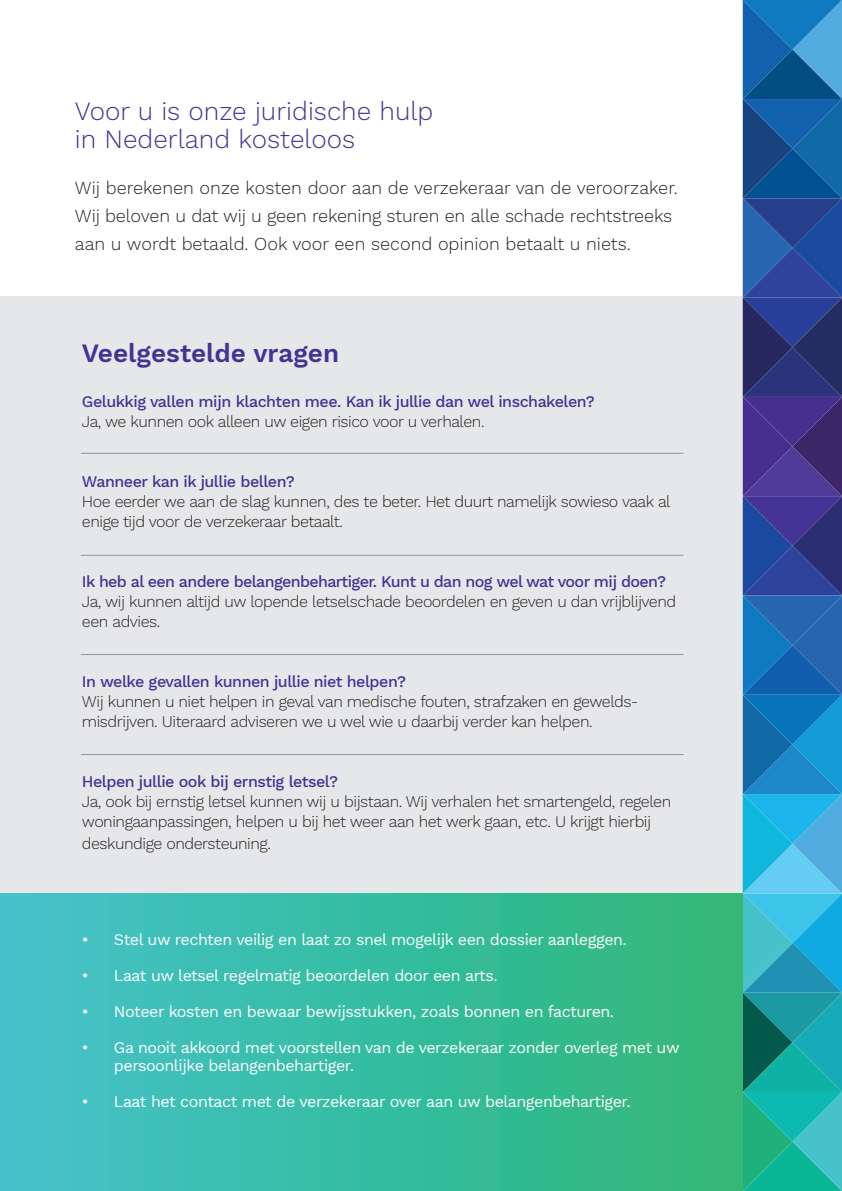
<style>
.page{position:relative;width:842px;height:1191px;background:#fff}
.page>*{position:absolute;margin:0;border:0;box-sizing:border-box;transform-origin:0 0}
.t1{font:300 26px "Work Sans";color:#433494}
.t2{font:600 26px "Work Sans";color:#433494}
.t3{font:300 18px/28px "Work Sans";color:#231f20}
.t4{font:300 16px/20px "Work Sans";letter-spacing:-.03em;color:#231f20}
.t5{font:16px/18px "Work Sans";letter-spacing:-.03em;color:#fff}
.t6{font:500 16px "Work Sans";letter-spacing:-.03em;color:#433494}
</style>
<div class="page">
<div style="left:0;top:297px;width:743px;height:893px;background:#e6e7e9"></div>
<svg style="left:743px;top:0;width:99px;height:1191px"></svg>
<div style="left:0;top:893px;width:743px;height:298px;background:linear-gradient(to right,#43c2cd,#2fb775)"></div>
<hr style="left:81px;top:453px;width:602px;height:1px;background:#939598">
<hr style="left:81px;top:555px;width:602px;height:1px;background:#939598">
<hr style="left:81px;top:654px;width:602px;height:1px;background:#939598">
<hr style="left:81px;top:754px;width:602px;height:1px;background:#939598">
<p class="t1" style="left:75px;top:95px;width:360px">Voor u is onze juridische hulp</p>
<p class="t1" style="left:75px;top:123px;width:282px">in Nederland kosteloos</p>
<p class="t3" style="left:75px;top:174px;width:604px">Wij berekenen onze kosten door aan de verzekeraar van de veroorzaker.<br>Wij beloven u dat wij u geen rekening sturen en alle schade rechtstreeks aan u wordt betaald. Ook voor een second opinion betaalt u niets.</p>
<p class="t2" style="left:82px;top:337px;width:259px">Veelgestelde vragen</p>
<p class="t6" style="left:82px;top:392px;width:514px">Gelukkig vallen mijn klachten mee. Kan ik jullie dan wel inschakelen?</p>
<p class="t4" style="left:82px;top:412px;width:404px">Ja, we kunnen ook alleen uw eigen risico voor u verhalen.</p>
<p class="t6" style="left:82px;top:472px;width:214px">Wanneer kan ik jullie bellen?</p>
<p class="t4" style="left:82px;top:492px;width:590px">Hoe eerder we aan de slag kunnen, des te beter. Het duurt namelijk sowieso vaak al enige tijd voor de verzekeraar betaalt.</p>
<p class="t6" style="left:82px;top:572px;width:586px">Ik heb al een andere belangenbehartiger. Kunt u dan nog wel wat voor mij doen?</p>
<p class="t4" style="left:82px;top:592px;width:596px">Ja, wij kunnen altijd uw lopende letselschade beoordelen en geven u dan vrijblijvend een advies.</p>
<p class="t6" style="left:82px;top:672px;width:326px">In welke gevallen kunnen jullie niet helpen?</p>
<p class="t4" style="left:82px;top:692px;width:558px">Wij kunnen u niet helpen in geval van medische fouten, strafzaken en gewelds-</p>
<p class="t4" style="left:82px;top:712px;width:512px">misdrijven. Uiteraard adviseren we u wel wie u daarbij verder kan helpen.</p>
<p class="t6" style="left:82px;top:772px;width:258px">Helpen jullie ook bij ernstig letsel?</p>
<p class="t4" style="left:82px;top:792px;width:591px">Ja, ook bij ernstig letsel kunnen wij u bijstaan. Wij verhalen het smartengeld, regelen woningaanpassingen, helpen u bij het weer aan het werk gaan, etc. U krijgt hierbij</p>
<p class="t4" style="left:82px;top:834px;width:190px">deskundige ondersteuning.</p>
<p class="t5" style="left:82px;top:931px;width:546px">• Stel uw rechten veilig en laat zo snel mogelijk een dossier aanleggen.</p>
<p class="t5" style="left:82px;top:967px;width:417px">• Laat uw letsel regelmatig beoordelen door een arts.</p>
<p class="t5" style="left:82px;top:1003px;width:534px">• Noteer kosten en bewaar bewijsstukken, zoals bonnen en facturen.</p>
<p class="t5" style="left:114px;top:1039px;width:567px;text-indent:-32px">• Ga nooit akkoord met voorstellen van de verzekeraar zonder overleg met uw persoonlijke belangenbehartiger.</p>
<p class="t5" style="left:82px;top:1093px;width:550px">• Laat het contact met de verzekeraar over aan uw belangenbehartiger.</p>
</div>
